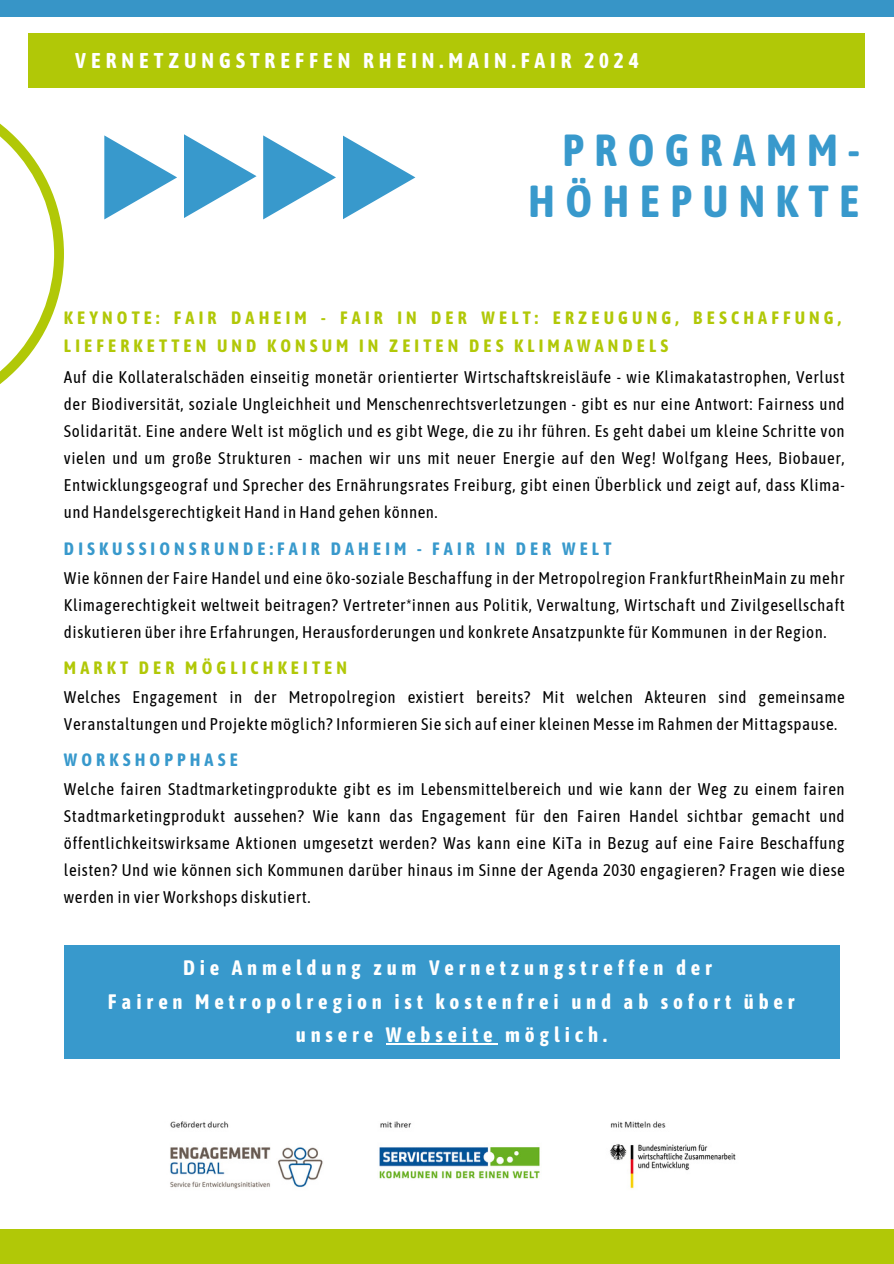
<style>
.page{position:relative;width:894px;height:1264px;background:#fff}
.page>*{position:absolute;margin:0;border:0;box-sizing:border-box;transform-origin:0 0}
.t1{font:700 44.7px/51.8px "Asap Condensed";letter-spacing:.23em;color:#3899cc;text-align:right}
.t2{font:700 21.3px "Asap Condensed";letter-spacing:.23em;color:#fff}
.t3{font:700 20.85px/33.8px "Asap Condensed";letter-spacing:.23em;color:#fff;text-align:center}
.t4{font:700 17.85px/28.2px "Asap Condensed";letter-spacing:.23em;color:#b1c807}
.t5{font:700 17.85px "Asap Condensed";letter-spacing:.23em;color:#3899cc}
.t6{font:16.8px/27px "Asap Condensed";letter-spacing:.03em;color:#000;text-align:justify}
</style>
<div class="page">
<svg style="left:0;top:123px;width:64px;height:261px"></svg>
<svg style="left:104px;top:135px;width:73px;height:84px"></svg>
<svg style="left:184px;top:134px;width:72px;height:84px"></svg>
<svg style="left:263px;top:135px;width:73px;height:84px"></svg>
<svg style="left:343px;top:135px;width:72px;height:84px"></svg>
<img style="left:170px;top:1121px;width:566px;height:68px">
<div style="left:29px;top:33px;width:835px;height:54px;background:#b1c807"></div>
<div style="left:0;top:0;width:893px;height:17px;background:#3795c7"></div>
<div style="left:0;top:1228px;width:893px;height:35px;background:#b1c807"></div>
<div style="left:64px;top:944px;width:775px;height:114px;background:#3899cc"></div>
<hr style="left:386px;top:1043px;width:111px;height:1px;background:#fff">
<h1 class="t2" style="left:75px;top:48px;width:564px">VERNETZUNGSTREFFEN RHEIN.MAIN.FAIR 2024</h1>
<h4 class="t1" style="left:528px;top:123px;width:333px">PROGRAMM-<br>HÖHEPUNKTE</h4>
<h4 class="t4" style="left:64px;top:303px;width:778px">KEYNOTE: FAIR DAHEIM - FAIR IN DER WELT: ERZEUGUNG, BESCHAFFUNG,<br>LIEFERKETTEN UND KONSUM IN ZEITEN DES KLIMAWANDELS</h4>
<p class="t6" style="left:64px;top:364px;width:782px">Auf die Kollateralschäden einseitig monetär orientierter Wirtschaftskreisläufe - wie Klimakatastrophen, Verlust der Biodiversität, soziale Ungleichheit und Menschenrechtsverletzungen - gibt es nur eine Antwort: Fairness und Solidarität. Eine andere Welt ist möglich und es gibt Wege, die zu ihr führen. Es geht dabei um kleine Schritte von vielen und um große Strukturen - machen wir uns mit neuer Energie auf den Weg! Wolfgang Hees, Biobauer, Entwicklungsgeograf und Sprecher des Ernährungsrates Freiburg, gibt einen Überblick und zeigt auf, dass Klima&shy;und Handelsgerechtigkeit Hand in Hand gehen können.</p>
<h4 class="t5" style="left:64px;top:538px;width:549px">DISKUSSIONSRUNDE:FAIR DAHEIM - FAIR IN DER WELT</h4>
<p class="t6" style="left:64px;top:564px;width:782px">Wie können der Faire Handel und eine öko-soziale Beschaffung in der Metropolregion FrankfurtRheinMain zu mehr Klimagerechtigkeit weltweit beitragen? Vertreter*innen aus Politik, Verwaltung, Wirtschaft und Zivilgesellschaft diskutieren über ihre Erfahrungen, Herausforderungen und konkrete Ansatzpunkte für Kommunen in der Region.</p>
<p class="t4" style="left:64px;top:653px;width:284px">MARKT DER MÖGLICHKEITEN</p>
<h3 class="t6" style="left:64px;top:683px;width:782px">Welches Engagement in der Metropolregion existiert bereits? Mit welchen Akteuren sind gemeinsame<br>Veranstaltungen und Projekte möglich? Informieren Sie sich auf einer kleinen Messe im Rahmen der Mittagspause.</h3>
<h4 class="t5" style="left:64px;top:749px;width:175px">WORKSHOPPHASE</h4>
<p class="t6" style="left:64px;top:775px;width:782px">Welche fairen Stadtmarketingprodukte gibt es im Lebensmittelbereich und wie kann der Weg zu einem fairen Stadtmarketingprodukt aussehen? Wie kann das Engagement für den Fairen Handel sichtbar gemacht und öffentlichkeitswirksame Aktionen umgesetzt werden? Was kann eine KiTa in Bezug auf eine Faire Beschaffung leisten? Und wie können sich Kommunen darüber hinaus im Sinne der Agenda 2030 engagieren? Fragen wie diese werden in vier Workshops diskutiert.</p>
<p class="t3" style="left:108px;top:950px;width:688px">Die Anmeldung zum Vernetzungstreffen der<br>Fairen Metropolregion ist kostenfrei und ab sofort über unsere Webseite möglich.</p>
</div>
